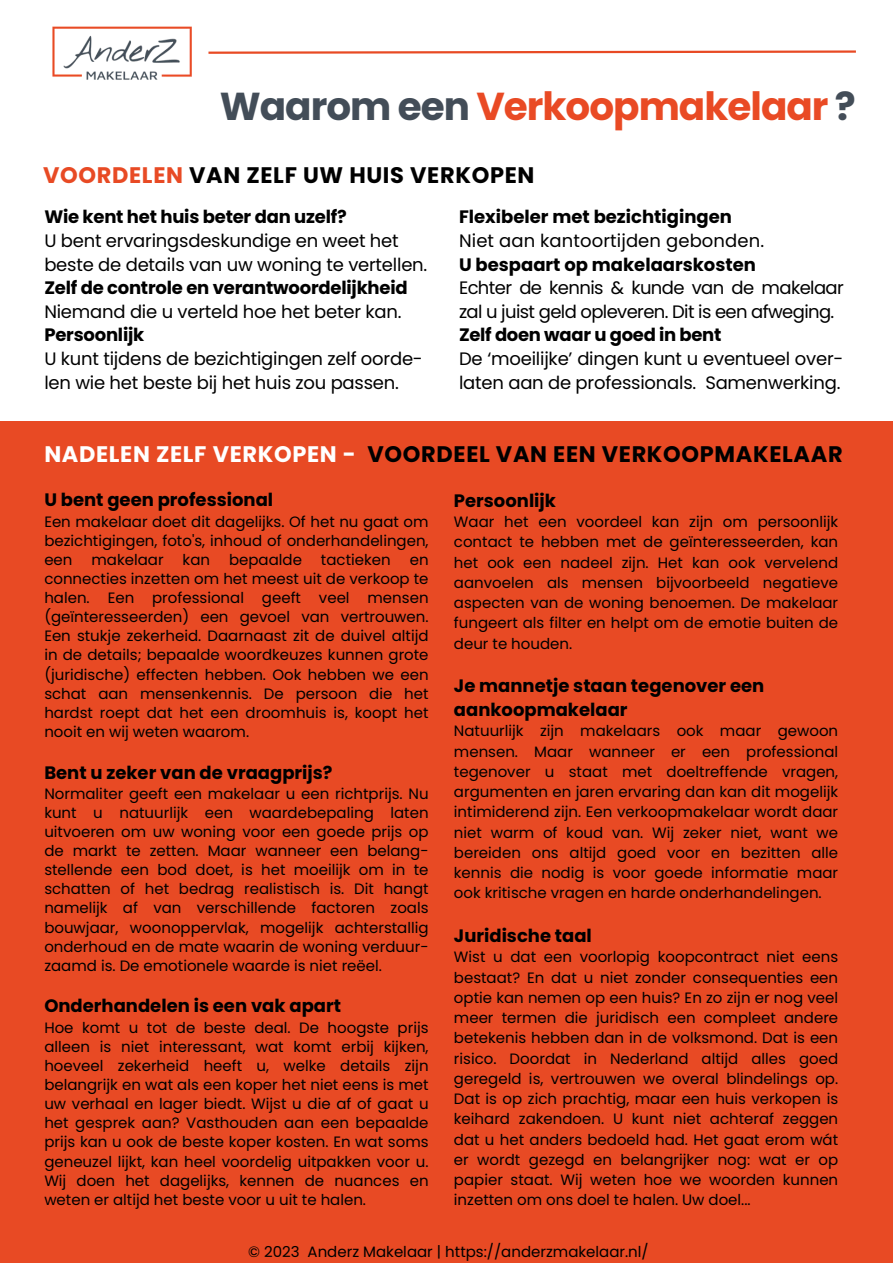
<style>
.page{position:relative;width:893px;height:1264px;background:#fff}
.page>*{position:absolute;margin:0;border:0;box-sizing:border-box;transform-origin:0 0}
.t1{font:700 38.85px "Poppins";letter-spacing:-.025em;color:#e94a24}
.t2{font:700 22.5px "Poppins";letter-spacing:.03em;color:#000}
.t3{font:700 18px/23.5px "Poppins";color:#000}
.t4{font:18px/23.5px "Poppins";letter-spacing:-.01em;color:#000}
.t5{font:18px/23.5px "Poppins";letter-spacing:-.035em;color:#000}
.t6{font:15px/19px "Poppins";color:#000;text-align:justify}
.s1{color:#434d58}
.s2{color:#e84a24}
.s3{color:#fff}
</style>
<div class="page">
<img style="left:52px;top:26px;width:140px;height:54px">
<div style="left:0;top:421px;width:892px;height:841px;background:#e84a24"></div>
<svg style="left:208px;top:50px;width:648px;height:4px"></svg>
<h1 class="t1" style="left:220px;top:84px;width:637px"><span class="s1">Waarom een</span> Verkoopmakelaar <span class="s1">?</span></h1>
<h2 class="t2" style="left:43px;top:162px;width:493px"><span class="s2">VOORDELEN</span> VAN ZELF UW HUIS VERKOPEN</h2>
<p class="t3" style="left:44px;top:205px;width:304px">Wie kent het huis beter dan uzelf?</p>
<p class="t4" style="left:44px;top:229px;width:384px">U bent ervaringsdeskundige en weet het beste de details van uw woning te vertellen.</p>
<p class="t3" style="left:44px;top:276px;width:365px">Zelf de controle en verantwoordelijkheid</p>
<p class="t4" style="left:44px;top:300px;width:359px">Niemand die u verteld hoe het beter kan.</p>
<p class="t3" style="left:44px;top:323px;width:101px">Persoonlijk</p>
<p class="t4" style="left:44px;top:347px;width:380px">U kunt tijdens de bezichtigingen zelf oorde&shy;len wie het beste bij het huis zou passen.</p>
<p class="t3" style="left:459px;top:205px;width:274px">Flexibeler met bezichtigingen</p>
<p class="t4" style="left:459px;top:229px;width:306px">Niet aan kantoortijden gebonden.</p>
<p class="t3" style="left:459px;top:252px;width:298px">U bespaart op makelaarskosten</p>
<p class="t5" style="left:459px;top:276px;width:386px">Echter de kennis &amp; kunde van de makelaar zal u juist geld opleveren. Dit is een afweging.</p>
<p class="t3" style="left:459px;top:323px;width:264px">Zelf doen waar u goed in bent</p>
<p class="t4" style="left:459px;top:347px;width:386px">De ‘moeilijke’ dingen kunt u eventueel over&shy;laten aan de professionals. Samenwerking.</p>
<h2 class="t2" style="left:44px;top:440px;width:799px"><span class="s3">NADELEN ZELF VERKOPEN -</span> VOORDEEL VAN EEN VERKOOPMAKELAAR</h2>
<p class="t3" style="left:44px;top:488px;width:230px">U bent geen professional</p>
<p class="t6" style="left:44px;top:512px;width:386px">Een makelaar doet dit dagelijks. Of het nu gaat om bezichtigingen, foto's, inhoud of onderhandelingen, een</p>
<p class="t3" style="left:454px;top:489px;width:104px">Persoonlijk</p>
<p class="t6" style="left:454px;top:512px;width:386px;line-height:20.2px">Waar het een voordeel kan zijn om persoonlijk contact te hebben met de geïnteresseerden, kan het ook een nadeel zijn. Het kan ook vervelend aanvoelen als mensen bijvoorbeeld negatieve aspecten van de woning benoemen. De makelaar fungeert als filter en helpt om de emotie buiten de deur te houden.</p>
<p class="t3" style="left:454px;top:674px;width:312px">Je mannetje staan tegenover een aankoopmakelaar</p>
<p class="t6" style="left:454px;top:721px;width:386px;line-height:20.2px">Natuurlijk zijn makelaars ook maar gewoon mensen. Maar wanneer er een professional tegenover u staat met doeltreffende vragen, argumenten en jaren ervaring dan kan dit mogelijk intimiderend zijn. Een verkoopmakelaar wordt daar niet warm of koud van. Wij zeker niet, want we bereiden ons altijd goed voor en bezitten alle kennis die nodig is voor goede informatie maar ook kritische vragen en harde onderhandelingen.</p>
<p class="t3" style="left:454px;top:924px;width:139px">Juridische taal</p>
<p class="t6" style="left:454px;top:947px;width:386px;line-height:20.2px">Wist u dat een voorlopig koopcontract niet eens bestaat? En dat u niet zonder consequenties een optie kan nemen op een huis? En zo zijn er nog veel meer termen die juridisch een compleet andere betekenis hebben dan in de volksmond. Dat is een risico. Doordat in Nederland altijd alles goed geregeld is, vertrouwen we overal blindelings op.<br>Dat is op zich prachtig, maar een huis verkopen is keihard zakendoen. U kunt niet achteraf zeggen dat u het anders bedoeld had. Het gaat erom wát er wordt gezegd en belangrijker nog: wat er op papier staat. Wij weten hoe we woorden kunnen inzetten om ons doel te halen. Uw doel...</p>
<p class="t6" style="left:91px;top:550px;width:74px">makelaar</p>
<p class="t6" style="left:183px;top:550px;width:29px">kan</p>
<p class="t6" style="left:229px;top:550px;width:74px">bepaalde</p>
<p class="t6" style="left:321px;top:550px;width:71px">tactieken</p>
<p class="t6" style="left:44px;top:550px;width:386px;text-indent:365px">en connecties inzetten om het meest uit de verkoop te halen. Een professional geeft veel mensen (geïnteresseerden) een gevoel van vertrouwen.<br>Een stukje zekerheid. Daarnaast zit de duivel altijd in de details; bepaalde woordkeuzes kunnen grote (juridische) effecten hebben. Ook hebben we een schat aan mensenkennis. De persoon die het hardst roept dat het een droomhuis is, koopt het nooit en wij weten waarom.</p>
<p class="t3" style="left:44px;top:760px;width:290px">Bent u zeker van de vraagprijs?</p>
<p class="t6" style="left:44px;top:784px;width:386px">Normaliter geeft een makelaar u een richtprijs. Nu kunt u natuurlijk een waardebepaling laten uitvoeren om uw woning voor een goede prijs op de markt te zetten. Maar wanneer een belang&shy;stellende een bod doet, is het moeilijk om in te schatten of het bedrag realistisch is. Dit hangt namelijk af van verschillende factoren zoals bouwjaar, woonoppervlak, mogelijk achterstallig onderhoud en de mate waarin de woning verduur&shy;zaamd is. De emotionele waarde is niet reëel.</p>
<p class="t3" style="left:44px;top:994px;width:298px">Onderhandelen is een vak apart</p>
<p class="t6" style="left:44px;top:1018px;width:386px">Hoe komt u tot de beste deal. De hoogste prijs alleen is niet interessant, wat komt erbij kijken, hoeveel zekerheid heeft u, welke details zijn belangrijk en wat als een koper het niet eens is met uw verhaal en lager biedt. Wijst u die af of gaat u het gesprek aan? Vasthouden aan een bepaalde prijs kan u ook de beste koper kosten. En wat soms geneuzel lijkt, kan heel voordelig uitpakken voor u.<br>Wij doen het dagelijks, kennen de nuances en weten er altijd het beste voor u uit te halen.</p>
<p class="t6" style="left:248px;top:1242px;width:402px">© 2023 Anderz Makelaar | https://anderzmakelaar.nl/</p>
</div>
